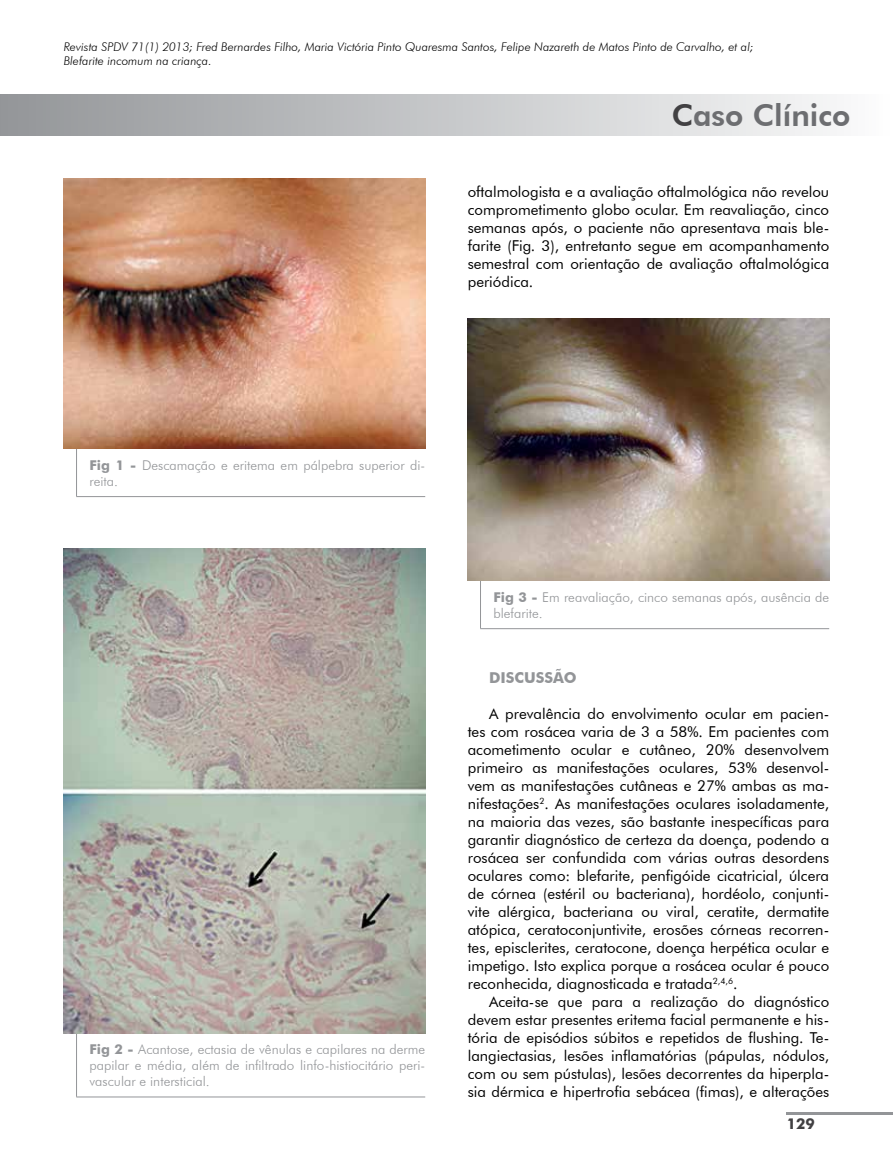
<style>
.page{position:relative;width:893px;height:1170px;background:#fff}
.page>*{position:absolute;margin:0;border:0;box-sizing:border-box;transform-origin:0 0}
.t1{font:800 30px "Futura BT";color:#6d6e71}
.t2{font:15px/18px "Futura BT";color:#000;text-align:justify}
.t3{font:700 15px "Futura BT";color:#939598}
.t4{font:700 15px "Futura BT";color:#414042}
.t5{font:300 13.5px/16.2px "Futura BT";color:#939598}
.t6{font:italic 300 12px/14.4px "Futura BT";color:#000}
.s1{color:#414042}
.s2{font-weight:700}
</style>
<div class="page">
<div style="left:0;top:94px;width:893px;height:41px;background:linear-gradient(to right,#939598,#fcfcfd)"></div>
<hr style="left:787px;top:1111px;width:106px;height:3px;background:#939598">
<hr style="left:76px;top:449px;width:1px;height:47px;background:#939598">
<hr style="left:76px;top:496px;width:349px;height:1px;background:#939598">
<img style="left:64px;top:179px;width:361px;height:270px">
<hr style="left:76px;top:1032px;width:1px;height:64px;background:#939598">
<hr style="left:76px;top:1096px;width:349px;height:1px;background:#939598">
<img style="left:64px;top:548px;width:361px;height:484px">
<hr style="left:480px;top:581px;width:1px;height:47px;background:#939598">
<hr style="left:480px;top:628px;width:349px;height:1px;background:#939598">
<img style="left:468px;top:319px;width:361px;height:262px">
<p class="t6" style="left:64px;top:39px;width:691px">Revista SPDV 71(1) 2013; Fred Bernardes Filho, Maria Victória Pinto Quaresma Santos, Felipe Nazareth de Matos Pinto de Carvalho, et al;<br>Blefarite incomum na criança.</p>
<h1 class="t1" style="left:672px;top:97px;width:180px"><span class="s1">C</span>aso Clínico</h1>
<p class="t2" style="left:468px;top:182px;width:363px">oftalmologista e a avaliação oftalmológica não revelou comprometimento globo ocular. Em reavaliação, cinco semanas após, o paciente não apresentava mais ble&shy;farite (Fig. 3), entretanto segue em acompanhamento semestral com orientação de avaliação oftalmológica periódica.</p>
<p class="t5" style="left:90px;top:456px;width:337px"><span class="s2">Fig 1 -</span> Descamação e eritema em pálpebra superior di&shy;reita.</p>
<p class="t5" style="left:90px;top:1040px;width:337px;text-align:justify"><span class="s2">Fig 2 -</span> Acantose, ectasia de vênulas e capilares na derme papilar e média, além de infiltrado linfo-histiocitário peri&shy;vascular e intersticial.</p>
<p class="t5" style="left:493px;top:588px;width:337px"><span class="s2">Fig 3 -</span> Em reavaliação, cinco semanas após, ausência de blefarite.</p>
<p class="t3" style="left:489px;top:668px;width:89px">DISCUSSÃO</p>
<p class="t2" style="left:468px;top:704px;width:363px;text-indent:21px">A prevalência do envolvimento ocular em pacien&shy;tes com rosácea varia de 3 a 58%. Em pacientes com acometimento ocular e cutâneo, 20% desenvolvem primeiro as manifestações oculares, 53% desenvol&shy;vem as manifestações cutâneas e 27% ambas as ma&shy;nifestações<sup>2</sup>. As manifestações oculares isoladamente, na maioria das vezes, são bastante inespecíficas para garantir diagnóstico de certeza da doença, podendo a rosácea ser confundida com várias outras desordens oculares como: blefarite, penfigóide cicatricial, úlcera de córnea (estéril ou bacteriana), hordéolo, conjunti&shy;vite alérgica, bacteriana ou viral, ceratite, dermatite atópica, ceratoconjuntivite, erosões córneas recorren&shy;tes, episclerites, ceratocone, doença herpética ocular e impetigo. Isto explica porque a rosácea ocular é pouco reconhecida, diagnosticada e tratada<sup>2,4,6</sup>.</p>
<p class="t2" style="left:468px;top:992px;width:363px;text-indent:21px">Aceita-se que para a realização do diagnóstico devem estar presentes eritema facial permanente e his&shy;tória de episódios súbitos e repetidos de flushing. Te&shy;langiectasias, lesões inflamatórias (pápulas, nódulos, com ou sem pústulas), lesões decorrentes da hiperpla&shy;sia dérmica e hipertrofia sebácea (fimas), e alterações</p>
<p class="t4" style="left:787px;top:1114px;width:30px">129</p>
</div>
